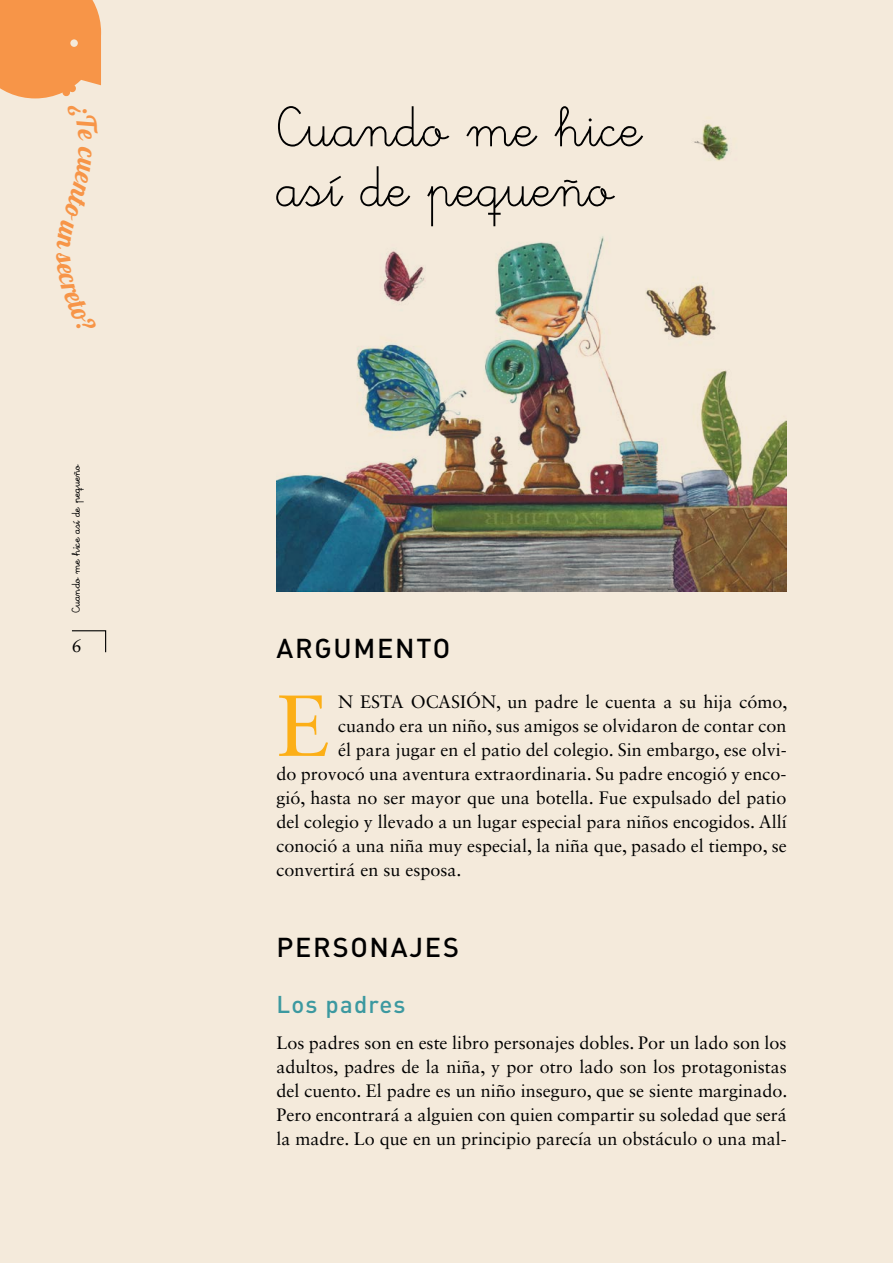
<style>
.page{position:relative;width:893px;height:1263px;background:#f4eadb}
.page>*{position:absolute;margin:0;border:0;box-sizing:border-box;transform-origin:0 0}
.t1{font:86.7px "Sabon LT Std";color:#fcaf17}
.t2{font:60px/60px "Escolar Pro";color:#000}
.t3{font:27px "DIN Medium Alternate";letter-spacing:.065em;color:#000}
.t4{font:24px "DIN Medium Alternate";letter-spacing:.05em;color:#3c99a0}
.t5{font:18px/24px "Sabon LT Std";color:#000;text-align:justify}
.t6{font:12px "Escolar Pro Negra";color:#000}
</style>
<div class="page">
<img style="left:276px;top:124px;width:511px;height:467px">
<svg style="left:72px;top:630px;width:35px;height:23px"></svg>
<svg style="left:0;top:0;width:101px;height:99px;background:#f69b54"></svg>
<p class="t6" style="left:70px;top:613px;width:150px;rotate:-90deg">Cuando me hice así de pequeño</p>
<p class="t5" style="left:72px;top:634px;width:12px">6</p>
<h2 class="t2" style="left:276px;top:101px;width:367px">Cuando me hice así de pequeño</h2>
<h3 class="t3" style="left:277px;top:631px;width:175px">ARGUMENTO</h3>
<h1 class="t1" style="left:276px;top:674px;width:50px">E</h1>
<p class="t5" style="left:338px;top:689px;width:45px">n esta</p>
<p class="t5" style="left:411px;top:689px;width:378px">ocasión, un padre le cuenta a su hija cómo,</p>
<p class="t5" style="left:338px;top:713px;width:450px">cuando era un niño, sus amigos se olvidaron de contar con</p>
<p class="t5" style="left:338px;top:737px;width:450px">él para jugar en el patio del colegio. Sin embargo, ese olvi-</p>
<p class="t5" style="left:276px;top:761px;width:512px">do provocó una aventura extraordinaria. Su padre encogió y enco-</p>
<p class="t5" style="left:276px;top:785px;width:512px">gió, hasta no ser mayor que una botella. Fue expulsado del patio</p>
<p class="t5" style="left:276px;top:809px;width:512px">del colegio y llevado a un lugar especial para niños encogidos. Allí</p>
<p class="t5" style="left:276px;top:833px;width:512px">conoció a una niña muy especial, la niña que, pasado el tiempo, se</p>
<p class="t5" style="left:276px;top:857px;width:187px">convertirá en su esposa.</p>
<h3 class="t3" style="left:277px;top:930px;width:184px">PERSONAJES</h3>
<h3 class="t4" style="left:276px;top:988px;width:131px">Los padres</h3>
<p class="t5" style="left:276px;top:1031px;width:512px">Los padres son en este libro personajes dobles. Por un lado son los adultos, padres de la niña, y por otro lado son los protagonistas del cuento. El padre es un niño inseguro, que se siente marginado.<br>Pero encontrará a alguien con quien compartir su soledad que será la madre. Lo que en un principio parecía un obstáculo o una mal-</p>
</div>
